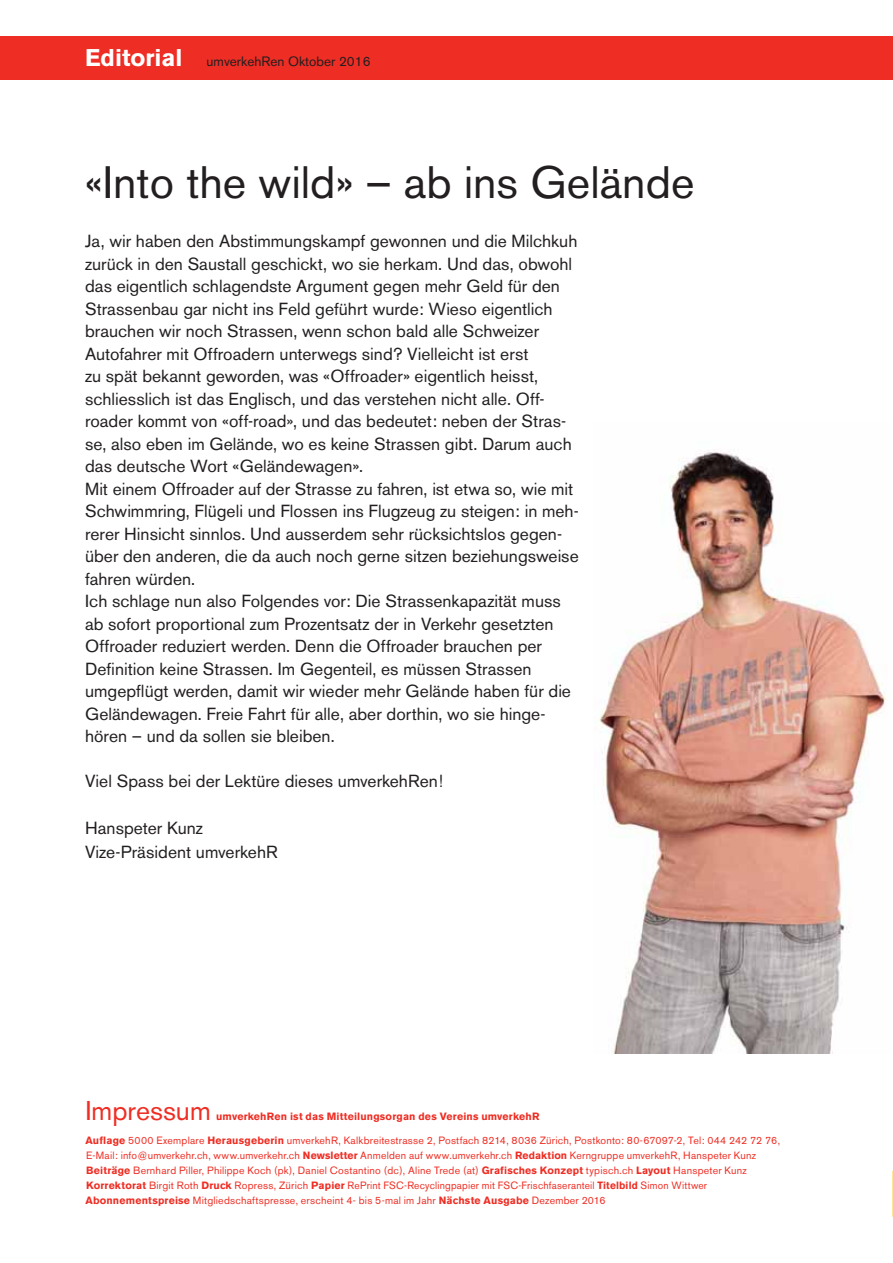
<style>
.page{position:relative;width:893px;height:1263px;background:#fff}
.page>*{position:absolute;margin:0;border:0;box-sizing:border-box;transform-origin:0 0}
.t1{font:45px "Akzidenz Grotesk BE";color:#231f20}
.t2{font:27px "Akzidenz Grotesk BE";color:#ee2e24}
.t3{font:17.4px/22.5px "Akzidenz Grotesk BE";color:#231f20}
.t4{font:13.5px "Akzidenz Grotesk BE";color:#231f20}
.t5{font:10.5px/15px "Akzidenz Grotesk BE";letter-spacing:.02em;color:#ee2e24}
.t6{font:700 10.5px "Akzidenz Grotesk BE";letter-spacing:.015em;color:#ee2e24}
.s1{font-weight:700;font-size:24px;color:#fff}
.s2{font-weight:700}
</style>
<div class="page">
<div style="left:0;top:36px;width:893px;height:43px;background:#ee2d24"></div>
<img style="left:599px;top:450px;width:288px;height:604px">
<p class="t4" style="left:85px;top:57px;width:266px"><span class="s1">Thema</span> umverkehRen Oktober 2016</p>
<p class="t4" style="left:85px;top:57px;width:287px"><span class="s1">Editorial</span> umverkehRen Oktober 2016</p>
<h1 class="t1" style="left:85px;top:166px;width:611px">«Into the wild» – ab ins Gelände</h1>
<p class="t3" style="left:85px;top:232px;width:495px">Ja, wir haben den Abstimmungskampf gewonnen und die Milchkuh zurück in den Saustall geschickt, wo sie herkam. Und das, obwohl das eigentlich schlagendste Argument gegen mehr Geld für den Strassenbau gar nicht ins Feld geführt wurde: Wieso eigentlich brauchen wir noch Strassen, wenn schon bald alle Schweizer<br>Auto fahrer mit Offroadern unterwegs sind? Vielleicht ist erst<br>zu spät bekannt geworden, was «Offroader» eigentlich heisst, schliesslich ist das Englisch, und das verstehen nicht alle. Off&shy;roader kommt von «off-road», und das bedeutet: neben der Stras&shy;se, also eben im Gelände, wo es keine Strassen gibt. Darum auch das deutsche Wort «Geländewagen».<br>Mit einem Offroader auf der Strasse zu fahren, ist etwa so, wie mit Schwimmring, Flügeli und Flossen ins Flugzeug zu steigen: in meh&shy;rerer Hinsicht sinnlos. Und ausserdem sehr rücksichtslos gegen&shy;über den anderen, die da auch noch gerne sitzen beziehungsweise fahren würden.<br>Ich schlage nun also Folgendes vor: Die Strassenkapazität muss ab sofort proportional zum Prozentsatz der in Verkehr gesetzten Offroader reduziert werden. Denn die Offroader brauchen per Definition keine Strassen. Im Gegenteil, es müssen Strassen umgepflügt werden, damit wir wieder mehr Gelände haben für die Geländewagen. Freie Fahrt für alle, aber dorthin, wo sie hinge&shy;hören – und da sollen sie bleiben.</p>
<p class="t3" style="left:85px;top:772px;width:360px">Viel Spass bei der Lektüre dieses umverkehRen!</p>
<p class="t3" style="left:85px;top:817px;width:194px;line-height:24px">Hanspeter Kunz<br>Vize-Präsident umverkehR</p>
<h2 class="t2" style="left:85px;top:1101px;width:127px">Impressum</h2>
<p class="t6" style="left:216px;top:1113px;width:325px">umverkehRen ist das Mitteilungsorgan des Vereins umverkehR</p>
<p class="t5" style="left:85px;top:1134px;width:696px"><span class="s2">Auflage</span> 5000 Exemplare <span class="s2">Herausgeberin</span> umverkehR, Kalkbreitestrasse 2, Postfach 8214, 8036 Zürich, Postkonto: 80-67097-2, Tel: 044 242 72 76, E-Mail: info@umverkehr.ch, www.umverkehr.ch <span class="s2">Newsletter</span> Anmelden auf www.umverkehr.ch <span class="s2">Redaktion</span> Kerngruppe umverkehR, Hanspeter Kunz <span class="s2">Beiträge</span> Bernhard Piller, Philippe Koch (pk), Daniel Costantino (dc), Aline Trede (at) <span class="s2">Grafisches Konzept</span> typisch.ch <span class="s2">Layout</span> Hanspeter Kunz <span class="s2">Korrektorat</span> Birgit Roth <span class="s2">Druck</span> Ropress, Zürich <span class="s2">Papier</span> RePrint FSC-Recyclingpapier mit FSC-Frischfaseranteil <span class="s2">Titelbild</span> Simon Wittwer <span class="s2">Abonnementspreise</span> Mitgliedschaftspresse, erscheint 4- bis 5-mal im Jahr <span class="s2">Nächste Ausgabe</span> Dezember 2016</p>
</div>
